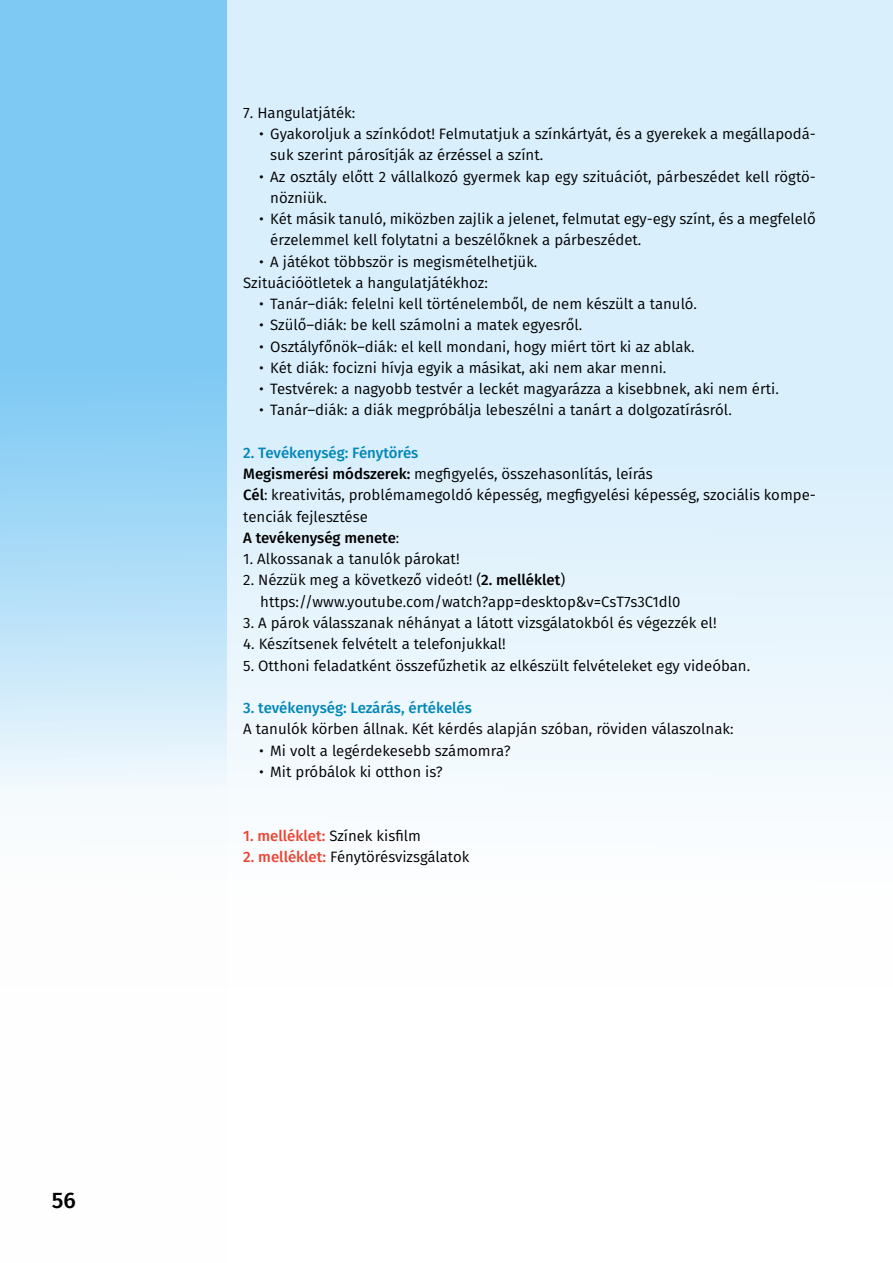
<style>
.page{position:relative;width:893px;height:1263px;background:#fff}
.page>*{position:absolute;margin:0;border:0;box-sizing:border-box;transform-origin:0 0}
.t1{font:500 22.5px "Fira Sans";color:#000}
.t2{font:15px/21.3px "Fira Sans";color:#000}
.t3{font:500 15px "Fira Sans";letter-spacing:-.005em;color:#0087b8}
.s1{font-weight:500;color:#0087b8}
.s2{font-weight:500}
.s3{font-weight:500;color:#eb4533}
</style>
<div class="page">
<div style="left:0;top:0;width:893px;height:986px;background:linear-gradient(to bottom,#cfebfb,#fbfdfe)"></div>
<svg style="left:0;top:0;width:227px;height:986px"></svg>
<h1 class="t1" style="left:52px;top:1182px;width:26px">56</h1>
<p class="t2" style="left:243px;top:102px;width:113px">7. Hangulatjáték:</p>
<p class="t2" style="left:270px;top:123px;width:547px;text-indent:-11px">• Gyakoroljuk a színkódot! Felmutatjuk a színkártyát, és a gyerekek a megállapodá&shy;suk szerint párosítják az érzéssel a színt.</p>
<p class="t2" style="left:270px;top:165px;width:547px;text-indent:-11px">• Az osztály előtt 2 vállalkozó gyermek kap egy szituációt, párbeszédet kell rögtö&shy;nözniük.</p>
<p class="t2" style="left:270px;top:208px;width:547px;text-indent:-11px">• Két másik tanuló, miközben zajlik a jelenet, felmutat egy-egy színt, és a megfelelő érzelemmel kell folytatni a beszélőknek a párbeszédet.</p>
<p class="t2" style="left:243px;top:250px;width:296px;text-indent:16px">• A játékot többször is megismételhetjük.<br>Szituációötletek a hangulatjátékhoz:</p>
<p class="t2" style="left:259px;top:293px;width:439px">• Tanár–diák: felelni kell történelemből, de nem készült a tanuló.</p>
<p class="t2" style="left:259px;top:314px;width:325px">• Szülő–diák: be kell számolni a matek egyesről.</p>
<p class="t2" style="left:259px;top:335px;width:437px">• Osztályfőnök–diák: el kell mondani, hogy miért tört ki az ablak.</p>
<p class="t2" style="left:259px;top:357px;width:409px">• Két diák: focizni hívja egyik a másikat, aki nem akar menni.</p>
<p class="t2" style="left:259px;top:378px;width:521px">• Testvérek: a nagyobb testvér a leckét magyarázza a kisebbnek, aki nem érti.</p>
<p class="t2" style="left:259px;top:399px;width:474px">• Tanár–diák: a diák megpróbálja lebeszélni a tanárt a dolgozatírásról.</p>
<p class="t2" style="left:243px;top:442px;width:574px"><span class="s1">2. Tevékenység: Fénytörés<br></span><span class="s2">Megismerési módszerek:</span> megfigyelés, összehasonlítás, leírás<br><span class="s2">Cél</span>: kreativitás, problémamegoldó képesség, megfigyelési képesség, szociális kompe&shy;tenciák fejlesztése<br><span class="s2">A tevékenység menete</span>:</p>
<p class="t2" style="left:243px;top:548px;width:218px">1. Alkossanak a tanulók párokat!</p>
<p class="t2" style="left:260px;top:569px;width:422px;text-indent:-17px">2. Nézzük meg a következő videót! (<span class="s2">2. melléklet</span>) https://www.youtube.com/watch?app=desktop&amp;v=CsT7s3C1dl0</p>
<p class="t2" style="left:243px;top:612px;width:475px">3. A párok válasszanak néhányat a látott vizsgálatokból és végezzék el!</p>
<p class="t2" style="left:243px;top:633px;width:264px">4. Készítsenek felvételt a telefonjukkal!</p>
<p class="t2" style="left:243px;top:654px;width:508px">5. Otthoni feladatként összefűzhetik az elkészült felvételeket egy videóban.</p>
<p class="t3" style="left:243px;top:696px;width:230px">3. tevékenység: Lezárás, értékelés</p>
<p class="t2" style="left:243px;top:718px;width:492px">A tanulók körben állnak. Két kérdés alapján szóban, röviden válaszolnak:</p>
<p class="t2" style="left:259px;top:739px;width:253px">• Mi volt a legérdekesebb számomra?</p>
<p class="t2" style="left:259px;top:760px;width:185px">• Mit próbálok ki otthon is?</p>
<p class="t2" style="left:243px;top:824px;width:179px"><span class="s3">1. melléklet:</span> Színek kisfilm</p>
<p class="t2" style="left:243px;top:846px;width:228px"><span class="s3">2. melléklet:</span> Fénytörésvizsgálatok</p>
</div>
